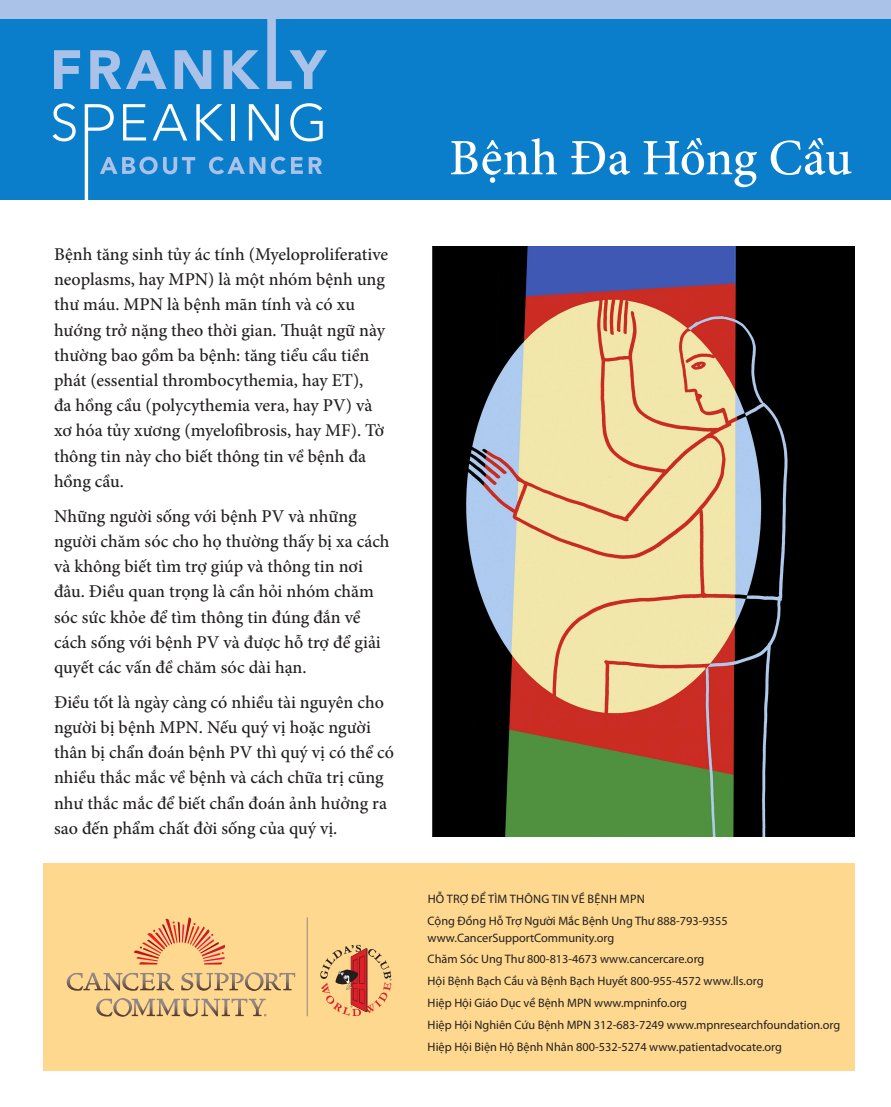
<style>
.page{position:relative;width:891px;height:1107px;background:#fff}
.page>*{position:absolute;margin:0;border:0;box-sizing:border-box;transform-origin:0 0}
.Two_Line_Title{font:500 51px "Minion Pro";color:#fff}
.Overview_Copy{font:500 18px/25.2px "Minion Pro";color:#231f20}
.Bottom_Bar{font:12.3px/16.4px "Myriad Pro";color:#231f20}
.Bottom_Bar-2{font:12.3px "Myriad Pro";letter-spacing:.02em;color:#231f20}
</style>
<div class="page">
<img style="left:432px;top:247px;width:423px;height:589px">
<div style="left:43px;top:863px;width:812px;height:208px;background:#fed88f"></div>
<div style="left:0;top:19px;width:891px;height:181px;background:#0a7eca"></div>
<svg style="left:54px;top:50px;width:26px;height:39px"></svg>
<svg style="left:90px;top:50px;width:77px;height:39px"></svg>
<svg style="left:175px;top:50px;width:36px;height:39px"></svg>
<svg style="left:224px;top:50px;width:36px;height:39px"></svg>
<svg style="left:267px;top:19px;width:60px;height:70px"></svg>
<svg style="left:53px;top:103px;width:23px;height:38px"></svg>
<hr style="left:85px;top:104px;width:3px;height:97px;background:#fff">
<svg style="left:123px;top:104px;width:23px;height:37px"></svg>
<svg style="left:153px;top:104px;width:34px;height:37px"></svg>
<svg style="left:196px;top:104px;width:27px;height:37px"></svg>
<hr style="left:232px;top:104px;width:3px;height:37px;background:#fff">
<svg style="left:249px;top:104px;width:30px;height:37px"></svg>
<svg style="left:290px;top:103px;width:33px;height:38px"></svg>
<svg style="left:100px;top:157px;width:95px;height:17px"></svg>
<svg style="left:209px;top:157px;width:56px;height:17px"></svg>
<svg style="left:271px;top:157px;width:32px;height:17px"></svg>
<svg style="left:309px;top:157px;width:13px;height:17px"></svg>
<svg style="left:88px;top:104px;width:26px;height:27px"></svg>
<div style="left:0;top:0;width:891px;height:19px;background:#abc2e8"></div>
<svg style="left:83px;top:972px;width:212px;height:19px"></svg>
<svg style="left:134px;top:917px;width:91px;height:48px"></svg>
<svg style="left:96px;top:998px;width:171px;height:19px"></svg>
<hr style="left:307px;top:917px;width:1px;height:99px;background:#938784">
<svg style="left:320px;top:945px;width:71px;height:71px"></svg>
<p class="Overview_Copy" style="left:54px;top:242px;width:336px">Bệnh tăng sinh tủy ác tính (Myeloproliferative neoplasms, hay MPN) là một nhóm bệnh ung thư máu. MPN là bệnh mãn tính và có xu hướng trở nặng theo thời gian. Thuật ngữ này thường bao gồm ba bệnh: tăng tiểu cầu tiền phát (essential thrombocythemia, hay ET),<br>đa hồng cầu (polycythemia vera, hay PV) và xơ hóa tủy xương (myelofibrosis, hay MF). Tờ thông tin này cho biết thông tin về bệnh đa hồng cầu.</p>
<p class="Overview_Copy" style="left:54px;top:503px;width:337px">Những người sống với bệnh PV và những người chăm sóc cho họ thường thấy bị xa cách và không biết tìm trợ giúp và thông tin nơi đâu. Điều quan trọng là cần hỏi nhóm chăm sóc sức khỏe để tìm thông tin đúng đắn về cách sống với bệnh PV và được hỗ trợ để giải quyết các vấn đề chăm sóc dài hạn.</p>
<p class="Overview_Copy" style="left:54px;top:690px;width:342px">Điều tốt là ngày càng có nhiều tài nguyên cho người bị bệnh MPN. Nếu quý vị hoặc người thân bị chẩn đoán bệnh PV thì quý vị có thể có nhiều thắc mắc về bệnh và cách chữa trị cũng như thắc mắc để biết chẩn đoán ảnh hưởng ra sao đến phẩm chất đời sống của quý vị.</p>
<p class="Two_Line_Title" style="left:449px;top:124px;width:404px">Bệnh Đa Hồng Cầu</p>
<p class="Bottom_Bar-2" style="left:428px;top:892px;width:219px">HỖ TRỢ ĐỂ TÌM THÔNG TIN VỀ BỆNH MPN</p>
<p class="Bottom_Bar" style="left:428px;top:913px;width:302px">Cộng Đồng Hỗ Trợ Người Mắc Bệnh Ung Thư 888-793-9355 www.CancerSupportCommunity.org</p>
<p class="Bottom_Bar" style="left:428px;top:951px;width:278px">Chăm Sóc Ung Thư 800-813-4673 www.cancercare.org</p>
<p class="Bottom_Bar" style="left:428px;top:973px;width:337px">Hội Bệnh Bạch Cầu và Bệnh Bạch Huyết 800-955-4572 www.lls.org</p>
<p class="Bottom_Bar" style="left:428px;top:994px;width:261px">Hiệp Hội Giáo Dục về Bệnh MPN www.mpninfo.org</p>
<p class="Bottom_Bar" style="left:428px;top:1016px;width:414px">Hiệp Hội Nghiên Cứu Bệnh MPN 312-683-7249 www.mpnresearchfoundation.org</p>
<p class="Bottom_Bar" style="left:428px;top:1038px;width:356px">Hiệp Hội Biện Hộ Bệnh Nhân 800-532-5274 www.patientadvocate.org</p>
</div>
